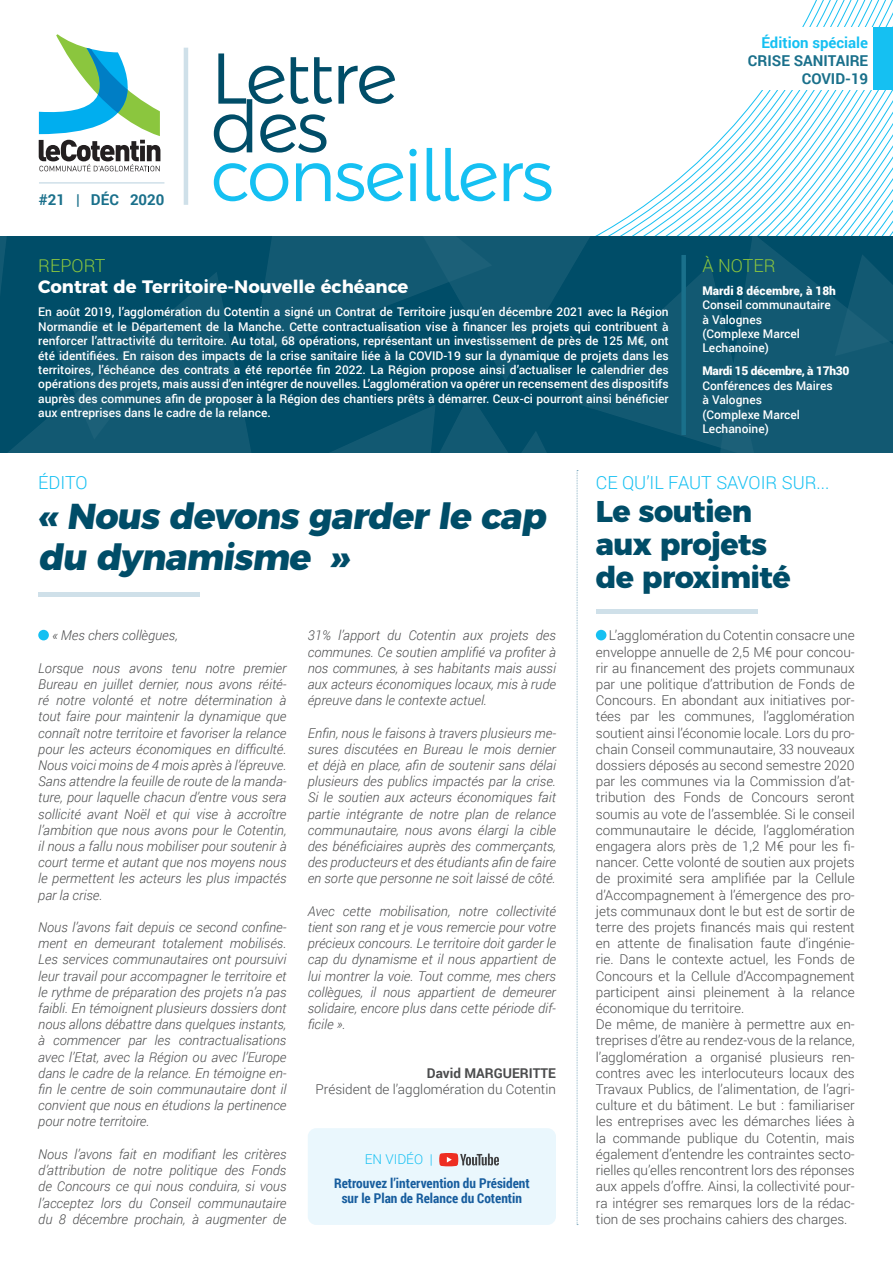
<style>
.page{position:relative;width:893px;height:1263px;background:#fff}
.page>*{position:absolute;margin:0;border:0;box-sizing:border-box;transform-origin:0 0}
.t1{font:300 71.7px "Montserrat Alternates";letter-spacing:-.03em;color:#15c0f2}
.t2{font:300 71.7px "Montserrat Alternates";letter-spacing:-.03em;color:#004d68}
.t3{font:800 36px/40.5px "Montserrat";color:#004d68}
.t4{font:800 30px/33px "Montserrat";letter-spacing:-.02em;color:#004d68}
.t5{font:700 18px "Montserrat";color:#fff}
.t6{font:300 18px "Roboto";color:#15c0f2}
.t7{font:300 18px "Roboto";color:#8bc63e}
.t8{font:700 15px/18px "Roboto";color:#1a708b;text-align:right}
.t9{font:700 15px "Roboto";color:#15c0f2}
.t10{font:italic 300 13.5px/16.2px "Roboto";color:#4b4c4d;text-align:justify}
.t11{font:300 13.5px/16.2px "Roboto";color:#4b4c4d}
.t12{font:700 13.5px/15px "Roboto Condensed";color:#175d9e;text-align:center}
.t13{font:700 13.5px "Roboto";color:#4b4c4d}
.t14{font:300 13.5px "Roboto";color:#15c0f2}
.t15{font:500 12px/14.4px "Roboto";color:#fff}
.t16{font:900 12px "Roboto";letter-spacing:-.025em;color:#fff}
.t17{font:900 12px "Roboto";color:#fff}
</style>
<div class="page">
<svg style="left:595px;top:0;width:298px;height:236px"></svg>
<svg style="left:39px;top:34px;width:121px;height:137px"></svg>
<hr style="left:184px;top:48px;width:4px;height:157px;background:#cfe0e9">
<hr style="left:39px;top:182px;width:125px;height:2px;background:#cfe0e9">
<div style="left:872px;top:27px;width:21px;height:62px;background:#15c0f2"></div>
<div style="left:725px;top:27px;width:147px;height:62px;background:#fff"></div>
<div style="left:0;top:236px;width:893px;height:217px;background:#004d68"></div>
<svg style="left:8px;top:272px;width:243px;height:181px"></svg>
<svg style="left:41px;top:315px;width:135px;height:124px"></svg>
<svg style="left:0;top:236px;width:11px;height:61px"></svg>
<svg style="left:253px;top:236px;width:640px;height:217px"></svg>
<div style="left:681px;top:255px;width:5px;height:180px;background:#1a708b"></div>
<div style="left:38px;top:630px;width:11px;height:10px;background:#15c0f2;border-radius:50%"></div>
<div style="left:596px;top:630px;width:10px;height:10px;background:#15c0f2;border-radius:50%"></div>
<div style="left:38px;top:592px;width:162px;height:5px;background:#cfe0e9"></div>
<hr style="left:596px;top:609px;width:161px;height:4px;background:#cfe0e9">
<svg style="left:577px;top:470px;width:1px;height:755px"></svg>
<div style="left:308px;top:1128px;width:248px;height:97px;background:#eaf7fd;border-radius:9px"></div>
<svg style="left:439px;top:1153px;width:60px;height:13px"></svg>
<p class="t8" style="left:39px;top:190px;width:127px">#21 | DÉC 2020</p>
<h1 class="t2" style="left:211px;top:22px;width:188px">Lettre</h1>
<h1 class="t2" style="left:211px;top:71px;width:120px">des</h1>
<h1 class="t1" style="left:211px;top:119px;width:345px">conseillers</h1>
<h3 class="t7" style="left:38px;top:253px;width:69px">REPORT</h3>
<h3 class="t5" style="left:38px;top:272px;width:372px">Contrat de Territoire-Nouvelle échéance</h3>
<p class="t15" style="left:38px;top:304px;width:632px;text-align:justify">En août 2019, l’agglomération du Cotentin a signé un Contrat de Territoire jusqu’en décembre 2021 avec la Région Normandie et le Département de la Manche. Cette contractualisation vise à financer les projets qui contribuent à renforcer l’attractivité du territoire. Au total, 68 opérations, représentant un investissement de près de 125 M€, ont été identifiées. En raison des impacts de la crise sanitaire liée à la COVID-19 sur la dynamique de projets dans les territoires, l’échéance des contrats a été reportée fin 2022. La Région propose ainsi d’actualiser le calendrier des opérations des projets, mais aussi d’en intégrer de nouvelles. L’agglomération va opérer un recensement des dispositifs auprès des communes afin de proposer à la Région des chantiers prêts à démarrer. Ceux-ci pourront ainsi bénéficier aux entreprises dans le cadre de la relance.</p>
<p class="t9" style="left:761px;top:32px;width:108px">Édition spéciale</p>
<p class="t8" style="left:748px;top:51px;width:122px">CRISE SANITAIRE<br>COVID-19</p>
<h3 class="t7" style="left:702px;top:253px;width:75px">À NOTER</h3>
<p class="t17" style="left:702px;top:282px;width:135px">Mardi 8 décembre, à 18h</p>
<p class="t15" style="left:702px;top:297px;width:130px">Conseil communautaire à Valognes<br>(Complexe Marcel<br>Lechanoine)</p>
<p class="t16" style="left:702px;top:363px;width:148px">Mardi 15 décembre, à 17h30</p>
<p class="t15" style="left:702px;top:378px;width:132px">Conférences des Maires à Valognes<br>(Complexe Marcel<br>Lechanoine)</p>
<h3 class="t6" style="left:38px;top:470px;width:51px">ÉDITO</h3>
<h2 class="t3" style="left:38px;top:494px;width:516px">« Nous devons garderle cap du dynamisme »</h2>
<p class="t10" style="left:52px;top:627px;width:127px">« Mes chers collègues,</p>
<p class="t10" style="left:38px;top:659px;width:250px">Lorsque nous avons tenu notre premier Bureau en juillet dernier, nous avons réité&shy;ré notre volonté et notre détermination à tout faire pour maintenir la dynamique que connaît notre territoire et favoriser la relance pour les acteurs économiques en difficulté.<br>Nous voici moins de 4 mois après à l’épreuve.<br>Sans attendre la feuille de route de la manda&shy;ture, pour laquelle chacun d’entre vous sera sollicité avant Noël et qui vise à accroître l’ambition que nous avons pour le Cotentin, il nous a fallu nous mobiliser pour soutenir à court terme et autant que nos moyens nous le permettent les acteurs les plus impactés par la crise.</p>
<p class="t10" style="left:38px;top:919px;width:250px">Nous l’avons fait depuis ce second confine&shy;ment en demeurant totalement mobilisés.<br>Les services communautaires ont poursuivi leur travail pour accompagner le territoire et le rythme de préparation des projets n’a pas faibli. En témoignent plusieurs dossiers dont nous allons débattre dans quelques instants, à commencer par les contractualisations avec l’Etat, avec la Région ou avec l’Europe dans le cadre de la relance. En témoigne en&shy;fin le centre de soin communautaire dont il convient que nous en étudions la pertinence pour notre territoire.</p>
<p class="t10" style="left:38px;top:1145px;width:250px">Nous l’avons fait en modifiant les critères d’attribution de notre politique des Fonds de Concours ce qui nous conduira, si vous l’acceptez lors du Conseil communautaire du 8 décembre prochain, à augmenter de</p>
<p class="t10" style="left:308px;top:627px;width:250px">31% l’apport du Cotentin aux projets des communes. Ce soutien amplifié va profiter à nos communes, à ses habitants mais aussi aux acteurs économiques locaux, mis à rude épreuve dans le contexte actuel.</p>
<p class="t10" style="left:308px;top:724px;width:250px">Enfin, nous le faisons à travers plusieurs me&shy;sures discutées en Bureau le mois dernier et déjà en place, afin de soutenir sans délai plusieurs des publics impactés par la crise.<br>Si le soutien aux acteurs économiques fait partie intégrante de notre plan de relance communautaire, nous avons élargi la cible des bénéficiaires auprès des commerçants, des producteurs et des étudiants afin de faire en sorte que personne ne soit laissé de côté.</p>
<p class="t10" style="left:308px;top:902px;width:250px">Avec cette mobilisation, notre collectivité tient son rang et je vous remercie pour votre précieux concours. Le territoire doit garder le cap du dynamisme et il nous appartient de lui montrer la voie. Tout comme, mes chers collègues, il nous appartient de demeurer solidaire, encore plus dans cette période dif&shy;ficile ».</p>
<p class="t13" style="left:427px;top:1063px;width:131px">David MARGUERITTE</p>
<p class="t11" style="left:316px;top:1081px;width:242px">Président de l’agglomération du Cotentin</p>
<p class="t14" style="left:365px;top:1150px;width:69px">EN VIDÉO |</p>
<p class="t12" style="left:334px;top:1175px;width:197px">Retrouvez l’intervention du Président sur le Plan de Relance du Cotentin</p>
<h3 class="t6" style="left:596px;top:470px;width:235px">CE QU’IL FAUT SAVOIR SUR...</h3>
<h3 class="t4" style="left:596px;top:492px;width:196px">Le soutien aux projets de proximité</h3>
<p class="t11" style="left:596px;top:627px;width:260px;text-indent:13px">L’agglomération du Cotentin consacre une enveloppe annuelle de 2,5 M€ pour concou&shy;rir au financement des projets communaux par une politique d’attribution de Fonds de Concours. En abondant aux initiatives por&shy;tées par les communes, l’agglomération soutient ainsi l’économie locale. Lors du pro&shy;chain Conseil communautaire, 33 nouveaux dossiers déposés au second semestre 2020 par les communes via la Commission d’at&shy;tribution des Fonds de Concours seront soumis au vote de l’assemblée. Si le conseil communautaire le décide, l’agglomération engagera alors près de 1,2 M€ pour les fi&shy;nancer. Cette volonté de soutien aux projets de proximité sera amplifiée par la Cellule d’Accompagnement à l’émergence des pro&shy;jets communaux dont le but est de sortir de terre des projets financés mais qui restent en attente de finalisation faute d’ingénie&shy;rie. Dans le contexte actuel, les Fonds de Concours et la Cellule d’Accompagnement participent ainsi pleinement à la relance économique du territoire.<br>De même, de manière à permettre aux en&shy;treprises d’être au rendez-vous de la relance, l’agglomération a organisé plusieurs ren&shy;contres avec les interlocuteurs locaux des Travaux Publics, de l’alimentation, de l’agri&shy;culture et du bâtiment. Le but : familiariser les entreprises avec les démarches liées à la commande publique du Cotentin, mais également d’entendre les contraintes secto&shy;rielles qu’elles rencontrent lors des réponses aux appels d’offre. Ainsi, la collectivité pour&shy;ra intégrer ses remarques lors de la rédac&shy;tion de ses prochains cahiers des charges.</p>
</div>
